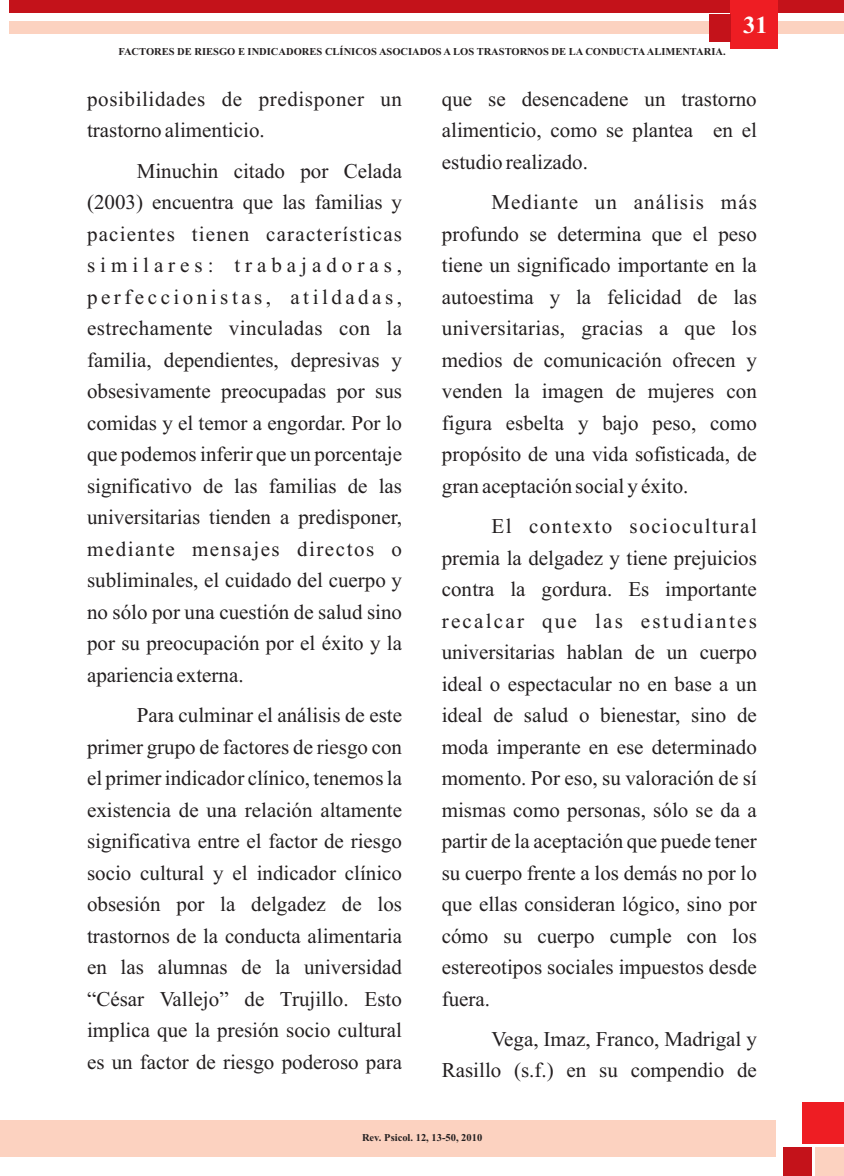
<style>
.page{position:relative;width:844px;height:1176px;background:#fff}
.page>*{position:absolute;margin:0;border:0;box-sizing:border-box;transform-origin:0 0}
.t1{font:700 24.5px "Times New Roman";color:#fff}
.t2{font:21px/31.5px "Times New Roman";color:#231f20;text-align:justify}
.t3{font:21px/31.5px "Times New Roman";letter-spacing:.03em;color:#231f20}
.t4{font:700 10.5px "Times New Roman";color:#231f20}
</style>
<div class="page">
<div style="left:0;top:1120px;width:775px;height:37px;background:#fcd2c0"></div>
<div style="left:815px;top:1147px;width:28px;height:29px;background:#fcd2c0"></div>
<div style="left:802px;top:1101px;width:41px;height:42px;background:#ee1d23"></div>
<div style="left:783px;top:1147px;width:28px;height:29px;background:#c4121a"></div>
<div style="left:10px;top:0;width:833px;height:13px;background:#c4121a"></div>
<div style="left:10px;top:21px;width:833px;height:13px;background:#fcd2c0"></div>
<div style="left:730px;top:0;width:48px;height:49px;background:#ee1d23"></div>
<div style="left:708px;top:15px;width:22px;height:27px;background:#c4121a"></div>
<p class="t4" style="left:118px;top:48px;width:608px">FACTORES DE RIESGO E INDICADORES CLÍNICOS ASOCIADOS A LOS TRASTORNOS DE LA CONDUCTAALIMENTARIA.</p>
<p class="t1" style="left:743px;top:16px;width:26px">31</p>
<p class="t3" style="left:87px;top:85px;width:316px">posibilidades de predisponer un trastorno alimenticio.</p>
<p class="t2" style="left:87px;top:157px;width:316px;text-indent:50px">Minuchin citado por Celada (2003) encuentra que las familias y pacientes tienen características similares: trabajadoras, perfeccionistas, atildadas, estrechamente vinculadas con la familia, dependientes, depresivas y obsesivamente preocupadas por sus comidas y el temor a engordar. Por lo que podemos inferir que un porcentaje significativo de las familias de las universitarias tienden a predisponer, mediante mensajes directos o subliminales, el cuidado del cuerpo y no sólo por una cuestión de salud sino por su preocupación por el éxito y la apariencia externa.</p>
<p class="t2" style="left:87px;top:701px;width:316px;text-indent:50px">Para culminar el análisis de este primer grupo de factores de riesgo con el primer indicador clínico, tenemos la existencia de una relación altamente significativa entre el factor de riesgo socio cultural y el indicador clínico obsesión por la delgadez de los trastornos de la conducta alimentaria en las alumnas de la universidad “César Vallejo” de Trujillo. Esto implica que la presión socio cultural es un factor de riesgo poderoso para</p>
<p class="t2" style="left:441px;top:85px;width:316px">que se desencadene un trastorno alimenticio, como se plantea en el estudio realizado.</p>
<p class="t2" style="left:441px;top:188px;width:316px;text-indent:50px">Mediante un análisis más profundo se determina que el peso tiene un significado importante en la autoestima y la felicidad de las universitarias, gracias a que los medios de comunicación ofrecen y venden la imagen de mujeres con figura esbelta y bajo peso, como propósito de una vida sofisticada, de gran aceptación social y éxito.</p>
<p class="t2" style="left:441px;top:512px;width:316px;text-indent:50px">El contexto sociocultural premia la delgadez y tiene prejuicios contra la gordura. Es importante recalcar que las estudiantes universitarias hablan de un cuerpo ideal o espectacular no en base a un ideal de salud o bienestar, sino de moda imperante en ese determinado momento. Por eso, su valoración de sí mismas como personas, sólo se da a partir de la aceptación que puede tener su cuerpo frente a los demás no por lo que ellas consideran lógico, sino por cómo su cuerpo cumple con los estereotipos sociales impuestos desde fuera.</p>
<p class="t2" style="left:441px;top:1025px;width:316px;text-align:right">Vega, Imaz, Franco, Madrigal y<br>Rasillo (s.f.) en su compendio de</p>
<p class="t4" style="left:362px;top:1134px;width:122px">Rev. Psicol. 12, 13-50, 2010</p>
</div>
